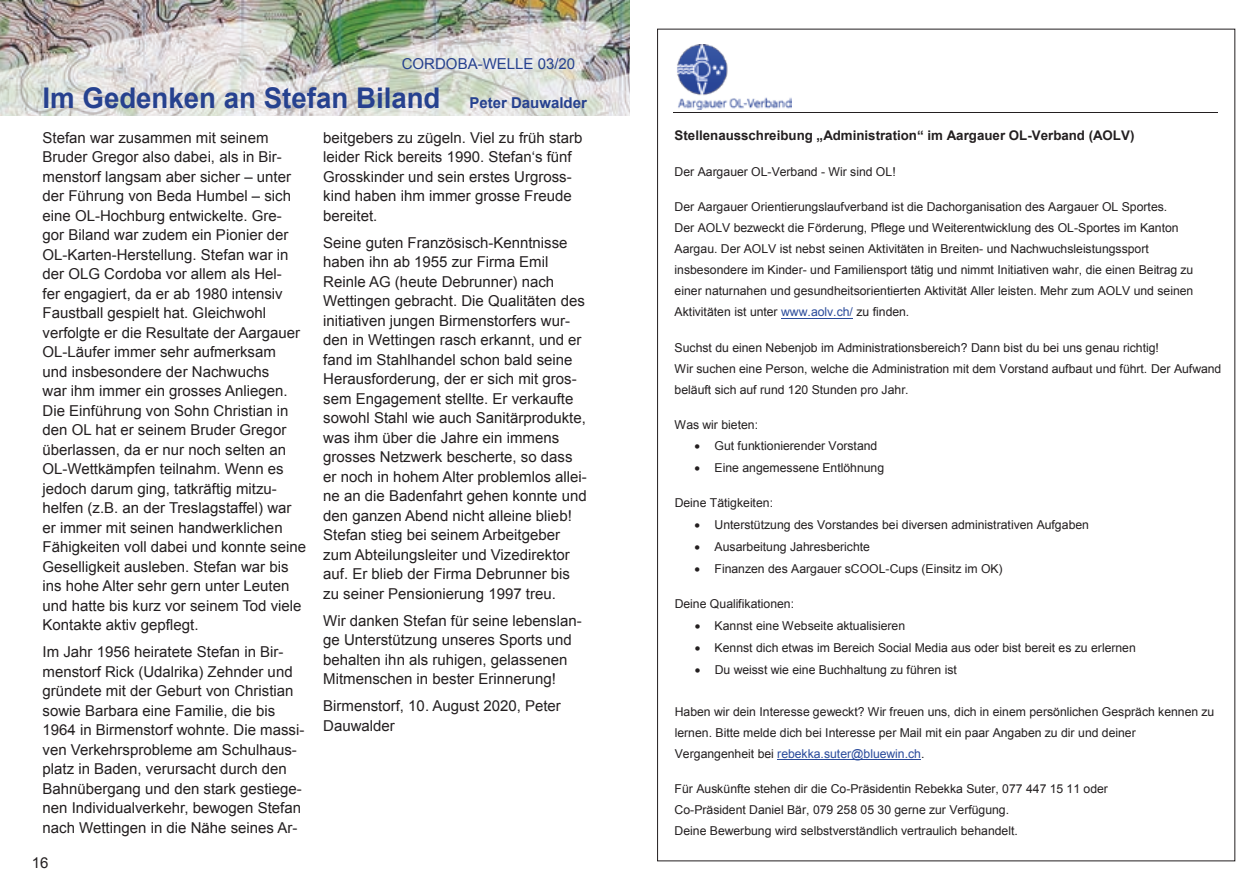
<style>
.page{position:relative;width:1259px;height:893px;background:#fff}
.page>*{position:absolute;margin:0;border:0;box-sizing:border-box;transform-origin:0 0}
.t1{font:700 28.5px "Arial";color:#26418f}
.t2{font:15px/19.5px "Arial";color:#231f20}
.t3{font:15px "Arial";color:#26418f}
.t4{font:700 13.35px "Arial";color:#231f20}
.t5{font:12.3px/21px "Arial";color:#231f20}
.s1{font-size:15px}
.s2{color:#2a4b9b}
</style>
<div class="page">
<img style="left:0;top:0;width:629px;height:116px">
<img style="left:677px;top:44px;width:114px;height:65px">
<hr style="left:673px;top:112px;width:544px;height:1px;background:#231f20">
<hr style="left:781px;top:318px;width:72px;height:1px;background:#2a4b9b">
<hr style="left:777px;top:759px;width:144px;height:1px;background:#2a4b9b">
<p class="t3" style="left:402px;top:54px;width:175px">CORDOBA-WELLE 03/20</p>
<h1 class="t1" style="left:43px;top:79px;width:546px">Im Gedenken an Stefan Biland <span class="s1">Peter Dauwalder</span></h1>
<p class="t2" style="left:43px;top:128px;width:265px">Stefan war zusammen mit seinem Bruder Gregor also dabei, als in Bir&shy;menstorf langsam aber sicher – unter der Führung von Beda Humbel – sich eine OL-Hochburg entwickelte. Gre&shy;gor Biland war zudem ein Pionier der OL-Karten-Herstellung. Stefan war in der OLG Cordoba vor allem als Hel-<br>fer engagiert, da er ab 1980 intensiv Faustball gespielt hat. Gleichwohl verfolgte er die Resultate der Aargauer OL-Läufer immer sehr aufmerksam<br>und insbesondere der Nachwuchs<br>war ihm immer ein grosses Anliegen.<br>Die Einführung von Sohn Christian in den OL hat er seinem Bruder Gregor überlassen, da er nur noch selten an OL-Wettkämpfen teilnahm. Wenn es jedoch darum ging, tatkräftig mitzu&shy;helfen (z.B. an der Treslagstaffel) war er immer mit seinen handwerklichen Fähigkeiten voll dabei und konnte seine Geselligkeit ausleben. Stefan war bis ins hohe Alter sehr gern unter Leuten und hatte bis kurz vor seinem Tod viele Kontakte aktiv gepflegt.</p>
<p class="t2" style="left:43px;top:642px;width:263px">Im Jahr 1956 heiratete Stefan in Bir&shy;menstorf Rick (Udalrika) Zehnder und gründete mit der Geburt von Christian sowie Barbara eine Familie, die bis 1964 in Birmenstorf wohnte. Die massi&shy;ven Verkehrsprobleme am Schulhaus&shy;platz in Baden, verursacht durch den Bahnübergang und den stark gestiege&shy;nen Individualverkehr, bewogen Stefan nach Wettingen in die Nähe seines Ar-</p>
<p class="t2" style="left:32px;top:853px;width:18px">16</p>
<p class="t2" style="left:323px;top:128px;width:261px">beitgebers zu zügeln. Viel zu früh starb leider Rick bereits 1990. Stefan‘s fünf<br>Grosskinder und sein erstes Urgross&shy;kind haben ihm immer grosse Freude bereitet.</p>
<p class="t2" style="left:323px;top:233px;width:265px">Seine guten Französisch-Kenntnisse haben ihn ab 1955 zur Firma Emil Reinle AG (heute Debrunner) nach Wettingen gebracht. Die Qualitäten des initiativen jungen Birmenstorfers wur&shy;den in Wettingen rasch erkannt, und er fand im Stahlhandel schon bald seine Herausforderung, der er sich mit gros&shy;sem Engagement stellte. Er verkaufte sowohl Stahl wie auch Sanitärprodukte, was ihm über die Jahre ein immens grosses Netzwerk bescherte, so dass er noch in hohem Alter problemlos allei&shy;ne an die Badenfahrt gehen konnte und den ganzen Abend nicht alleine blieb!<br>Stefan stieg bei seinem Arbeitgeber zum Abteilungsleiter und Vizedirektor auf. Er blieb der Firma Debrunner bis zu seiner Pensionierung 1997 treu.</p>
<p class="t2" style="left:323px;top:611px;width:260px">Wir danken Stefan für seine lebenslan&shy;ge Unterstützung unseres Sports und behalten ihn als ruhigen, gelassenen Mitmenschen in bester Erinnerung!</p>
<p class="t2" style="left:323px;top:696px;width:239px">Birmenstorf, 10. August 2020, Peter<br>Dauwalder</p>
<p class="t4" style="left:674px;top:127px;width:461px">Stellenausschreibung „Administration“ im Aargauer OL-Verband (AOLV)</p>
<p class="t5" style="left:674px;top:161px;width:223px">Der Aargauer OL-Verband - Wir sind OL!</p>
<p class="t5" style="left:674px;top:197px;width:520px">Der Aargauer Orientierungslaufverband ist die Dachorganisation des Aargauer OL Sportes.<br>Der AOLV bezweckt die Förderung, Pflege und Weiterentwicklung des OL-Sportes im Kanton Aargau. Der AOLV ist nebst seinen Aktivitäten in Breiten- und Nachwuchsleistungssport insbesondere im Kinder- und Familiensport tätig und nimmt Initiativen wahr, die einen Beitrag zu einer naturnahen und gesundheitsorientierten Aktivität Aller leisten. Mehr zum AOLV und seinen Aktivitäten ist unter <span class="s2">www.aolv.ch/</span> zu finden.</p>
<p class="t5" style="left:674px;top:337px;width:548px">Suchst du einen Nebenjob im Administrationsbereich? Dann bist du bei uns genau richtig!<br>Wir suchen eine Person, welche die Administration mit dem Vorstand aufbaut und führt. Der Aufwand beläuft sich auf rund 120 Stunden pro Jahr.</p>
<p class="t5" style="left:674px;top:414px;width:85px">Was wir bieten:</p>
<p class="t5" style="left:694px;top:436px;width:184px">• Gut funktionierender Vorstand</p>
<p class="t5" style="left:694px;top:458px;width:191px">• Eine angemessene Entlöhnung</p>
<p class="t5" style="left:674px;top:493px;width:100px">Deine Tätigkeiten:</p>
<p class="t5" style="left:694px;top:514px;width:396px">• Unterstützung des Vorstandes bei diversen administrativen Aufgaben</p>
<p class="t5" style="left:694px;top:536px;width:177px">• Ausarbeitung Jahresberichte</p>
<p class="t5" style="left:694px;top:558px;width:309px">• Finanzen des Aargauer sCOOL-Cups (Einsitz im OK)</p>
<p class="t5" style="left:674px;top:593px;width:121px">Deine Qualifikationen:</p>
<p class="t5" style="left:694px;top:615px;width:212px">• Kannst eine Webseite aktualisieren</p>
<p class="t5" style="left:694px;top:637px;width:443px">• Kennst dich etwas im Bereich Social Media aus oder bist bereit es zu erlernen</p>
<p class="t5" style="left:694px;top:659px;width:264px">• Du weisst wie eine Buchhaltung zu führen ist</p>
<p class="t5" style="left:675px;top:701px;width:541px">Haben wir dein Interesse geweckt? Wir freuen uns, dich in einem persönlichen Gespräch kennen zu lernen. Bitte melde dich bei Interesse per Mail mit ein paar Angaben zu dir und deiner<br>Vergangenheit bei <span class="s2">rebekka.suter@bluewin.ch</span>.</p>
<p class="t5" style="left:674px;top:778px;width:435px">Für Auskünfte stehen dir die Co-Präsidentin Rebekka Suter, 077 447 15 11 oder<br>Co-Präsident Daniel Bär, 079 258 05 30 gerne zur Verfügung.<br>Deine Bewerbung wird selbstverständlich vertraulich behandelt.</p>
</div>
